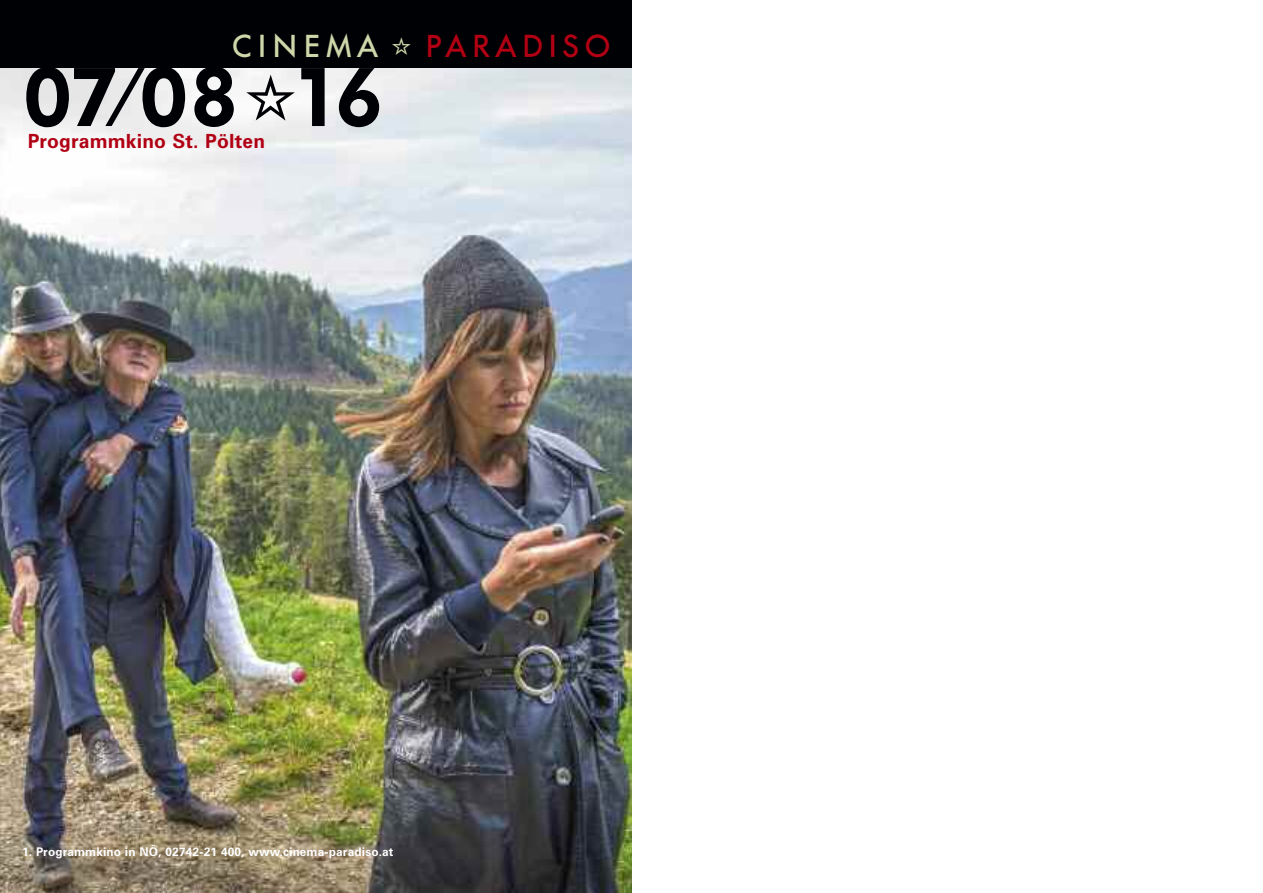
<style>
.page{position:relative;width:1263px;height:893px;background:#fff}
.page>*{position:absolute;margin:0;border:0;box-sizing:border-box;transform-origin:0 0}
.t1{font:600 82.05px "Futura BQ";color:#000104}
.t2{font:500 31.5px "Futura BQ";letter-spacing:.17em;color:#b10013}
.t3{font:500 31.5px "Futura BQ";letter-spacing:.21em;color:#ced6aa}
.t4{font:700 19.5px "Zurich BT";letter-spacing:.01em;color:#b10013}
.t5{font:700 12px "Zurich BT";letter-spacing:.01em;color:#fff}
</style>
<div class="page">
<img style="left:0;top:68px;width:631px;height:825px">
<div style="left:0;top:0;width:631px;height:68px;background:#000104"></div>
<div style="left:246px;top:75px;width:49px;height:46px;background:#f6f6f6"></div>
<h2 class="t3" style="left:232px;top:29px;width:148px">CINEMA</h2>
<h2 class="t2" style="left:426px;top:29px;width:186px">PARADISO</h2>
<h1 class="t1" style="left:24px;top:51px;width:216px">07/08</h1>
<h3 class="t4" style="left:28px;top:134px;width:239px">Programmkino St. Pölten</h3>
<h1 class="t1" style="left:294px;top:51px;width:90px">16</h1>
<p class="t5" style="left:22px;top:848px;width:373px">1. Programmkino in NÖ, 02742-21 400, www.cinema-paradiso.at</p>
</div>
